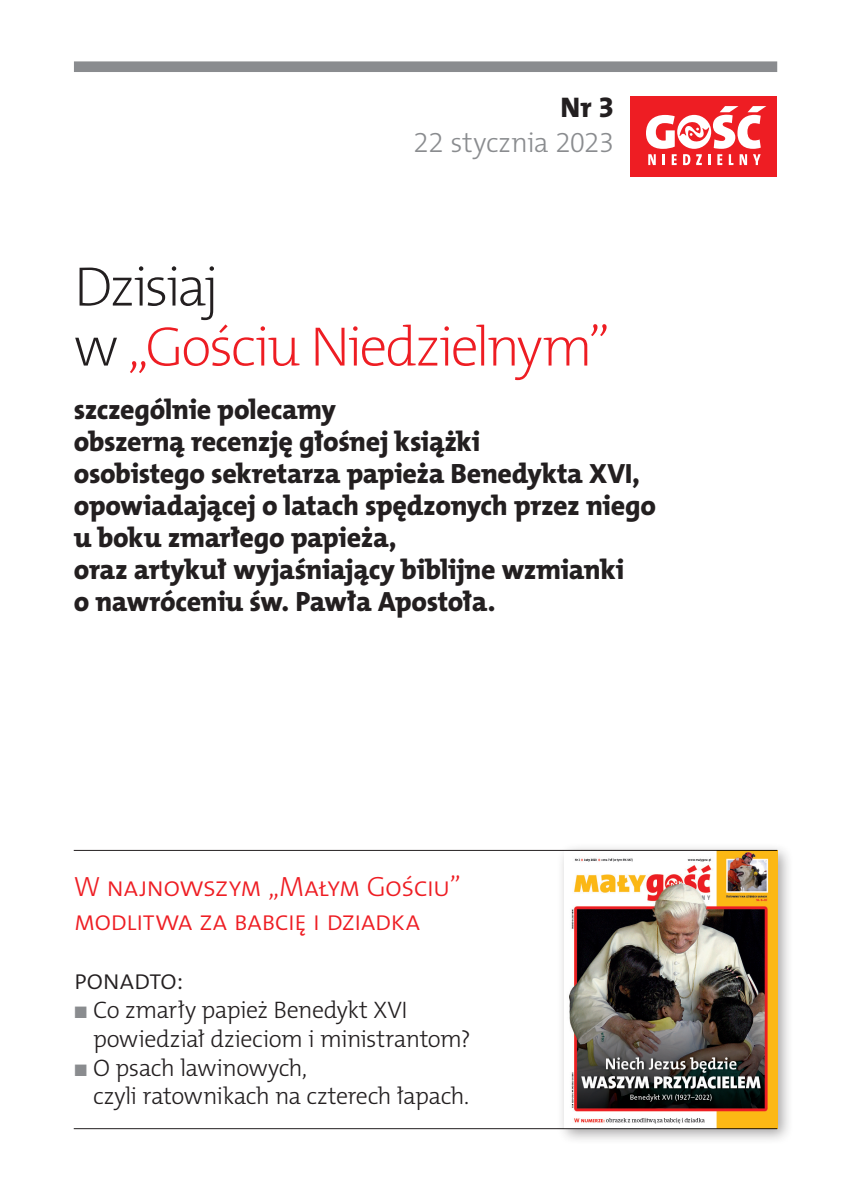
<style>
.page{position:relative;width:851px;height:1191px;background:#fff}
.page>*{position:absolute;margin:0;border:0;box-sizing:border-box;transform-origin:0 0}
.t1{font:56px/60px "The Mix HP2 Ex Lig";letter-spacing:-.05em;color:#ee1d23}
.t2{font:28.6px "The Mix HP8 Ex Bld";color:#231f20}
.t3{font:28px/32px "The Mix HP8 Ex Bld";letter-spacing:-.01em;color:#231f20}
.t4{font:28px/33.6px "The Mix HP3 Lig";letter-spacing:-.03em;color:#ee1d23}
.t5{font:28px "The Mix HP3 Lig";letter-spacing:-.03em;color:#8a8c8f}
.t6{font:28px "The Mix HP3 Lig";letter-spacing:-.03em;color:#231f20}
.t7{font:24px/28.8px "The Mix HP3 Lig";letter-spacing:-.025em;color:#231f20}
.s1{color:#231f20}
.s2{font-family:"Freeday Narrow News";font-size:20px;color:#8a8c8f}
</style>
<div class="page">
<hr style="left:74px;top:1128px;width:703px;height:1px;background:#231f20">
<hr style="left:74px;top:850px;width:703px;height:1px;background:#231f20">
<div style="left:556px;top:842px;width:237px;height:303px;background:#231f20;opacity:.4"></div>
<img style="left:564px;top:850px;width:213px;height:279px">
<div style="left:74px;top:61px;width:703px;height:11px;background:#8a8c8f"></div>
<div style="left:630px;top:96px;width:147px;height:81px;background:#ee1d23"></div>
<svg style="left:646px;top:106px;width:120px;height:59px"></svg>
<p class="t2" style="left:560px;top:89px;width:55px">Nr 3</p>
<p class="t5" style="left:413px;top:125px;width:202px">22 stycznia 2023</p>
<h1 class="t1" style="left:74px;top:257px;width:537px"><span class="s1">Dzisiaj<br>w</span> „Gościu Niedzielnym”</h1>
<p class="t3" style="left:74px;top:393px;width:583px">szczególnie polecamy<br>obszerną recenzję głośnej książki<br>osobistego sekretarza papieża Benedykta XVI, opowiadającej o latach spędzonych przez niego u boku zmarłego papieża,<br>oraz artykuł wyjaśniający biblijne wzmianki<br>o nawróceniu św. Pawła Apostoła.</p>
<p class="t4" style="left:74px;top:870px;width:388px">W najnowszym „Małym Gościu” modlitwa za babcię i dziadka</p>
<p class="t6" style="left:74px;top:961px;width:111px">ponadto:</p>
<p class="t7" style="left:93px;top:995px;width:379px;text-indent:-19px"><span class="s2">•</span> Co zmarły papież Benedykt XVI powiedział dzieciom i ministrantom?</p>
<p class="t7" style="left:93px;top:1053px;width:377px;text-indent:-19px"><span class="s2">•</span> O psach lawinowych,<br>czyli ratownikach na czterech łapach.</p>
</div>
